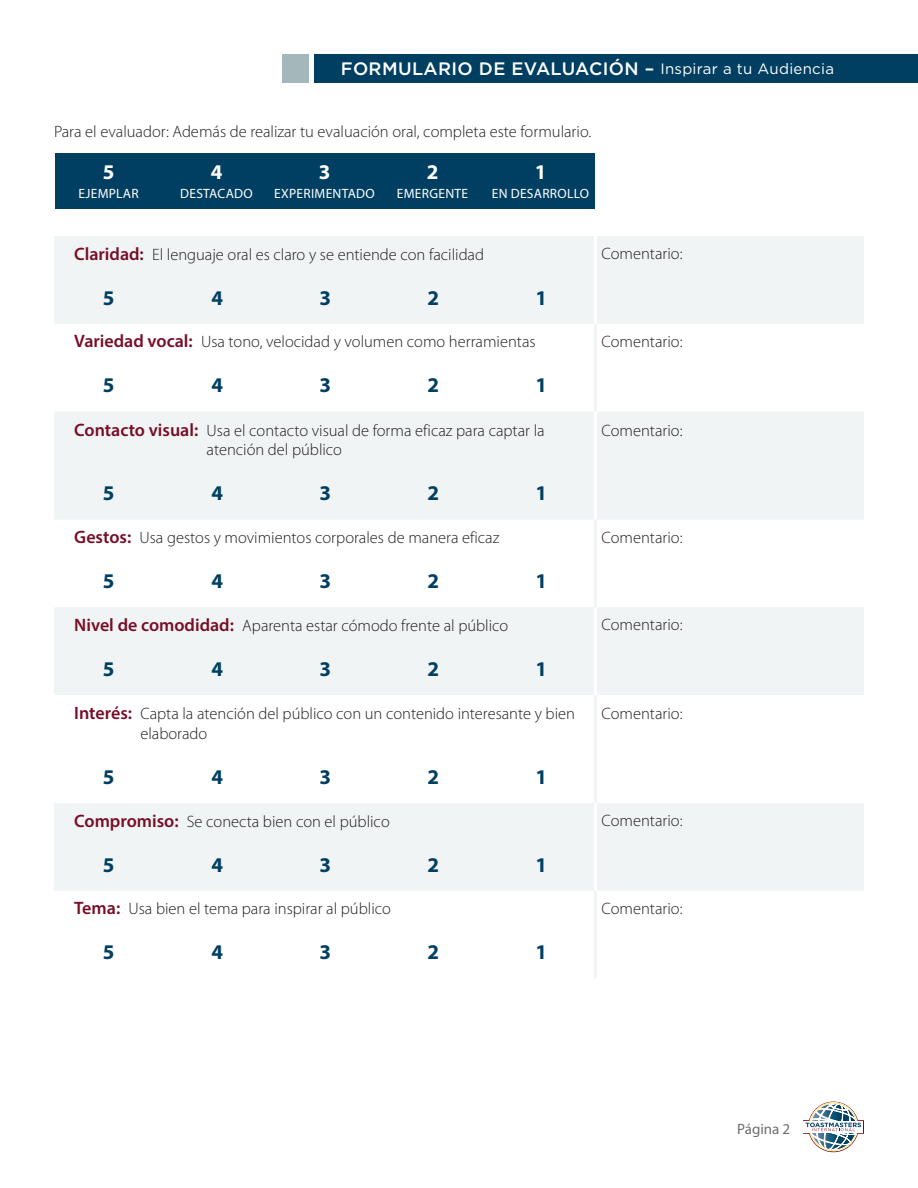
<style>
.page{position:relative;width:918px;height:1188px;background:#fff}
.page>*{position:absolute;margin:0;border:0;box-sizing:border-box;transform-origin:0 0}
.t1{font:700 21px "Myriad Pro";color:#003f61}
.t2{font:700 21px "Myriad Pro";color:#fff}
.t3{font:500 18px "Gotham";letter-spacing:.02em;color:#fff}
.t4{font:300 16.5px/19.5px "Myriad Pro";color:#231f20}
.t5{font:15px "Myriad Pro";color:#6c6d70}
.t6{font:13.5px "Myriad Pro";letter-spacing:.02em;color:#fff}
.s1{font-weight:400;font-size:15px}
.s2{font-weight:600;font-size:18px;color:#770e28}
</style>
<div class="page">
<svg style="left:803px;top:1102px;width:61px;height:50px"></svg>
<div style="left:314px;top:54px;width:604px;height:28px;background:#003f61"></div>
<div style="left:282px;top:54px;width:27px;height:28px;background:#a4b7ba"></div>
<div style="left:55px;top:154px;width:540px;height:55px;background:#003f61"></div>
<svg style="left:54px;top:236px;width:810px;height:655px;fill:#f0f4f4"></svg>
<hr style="left:594px;top:236px;width:3px;height:34px;background:#fff">
<hr style="left:594px;top:270px;width:3px;height:54px;background:#fff">
<hr style="left:594px;top:324px;width:3px;height:34px;background:#f0f4f4">
<hr style="left:594px;top:358px;width:3px;height:54px;background:#f0f4f4">
<hr style="left:594px;top:412px;width:3px;height:54px;background:#fff">
<hr style="left:594px;top:466px;width:3px;height:54px;background:#fff">
<hr style="left:594px;top:607px;width:3px;height:34px;background:#fff">
<hr style="left:594px;top:641px;width:3px;height:54px;background:#fff">
<hr style="left:594px;top:803px;width:3px;height:34px;background:#fff">
<hr style="left:594px;top:837px;width:3px;height:54px;background:#fff">
<hr style="left:594px;top:520px;width:3px;height:33px;background:#f0f4f4">
<hr style="left:594px;top:553px;width:3px;height:54px;background:#f0f4f4">
<hr style="left:594px;top:695px;width:3px;height:54px;background:#f0f4f4">
<hr style="left:594px;top:749px;width:3px;height:54px;background:#f0f4f4">
<hr style="left:594px;top:891px;width:3px;height:34px;background:#f0f4f4">
<hr style="left:594px;top:925px;width:3px;height:54px;background:#f0f4f4">
<p class="t3" style="left:341px;top:57px;width:495px">FORMULARIO DE EVALUACIÓN – <span class="s1">Inspirar a tu Audiencia</span></p>
<p class="t4" style="left:54px;top:121px;width:539px">Para el evaluador: Además de realizar tu evaluación oral, completa este formulario.</p>
<p class="t2" style="left:103px;top:158px;width:13px">5</p>
<p class="t6" style="left:78px;top:185px;width:62px">EJEMPLAR</p>
<p class="t2" style="left:319px;top:158px;width:13px">3</p>
<p class="t6" style="left:274px;top:185px;width:102px">EXPERIMENTADO</p>
<p class="t2" style="left:427px;top:158px;width:13px">2</p>
<p class="t6" style="left:397px;top:185px;width:73px">EMERGENTE</p>
<p class="t2" style="left:211px;top:158px;width:13px">4</p>
<p class="t6" style="left:180px;top:185px;width:74px">DESTACADO</p>
<p class="t2" style="left:535px;top:158px;width:13px">1</p>
<p class="t6" style="left:492px;top:185px;width:99px">EN DESARROLLO</p>
<p class="t4" style="left:74px;top:244px;width:411px"><span class="s2">Claridad:</span> El lenguaje oral es claro y se entiende con facilidad</p>
<p class="t4" style="left:601px;top:244px;width:83px">Comentario:</p>
<p class="t1" style="left:103px;top:284px;width:13px">5</p>
<p class="t1" style="left:212px;top:284px;width:13px">4</p>
<p class="t1" style="left:320px;top:284px;width:13px">3</p>
<p class="t1" style="left:428px;top:284px;width:13px">2</p>
<p class="t1" style="left:536px;top:284px;width:13px">1</p>
<p class="t4" style="left:74px;top:332px;width:463px"><span class="s2">Variedad vocal:</span> Usa tono, velocidad y volumen como herramientas</p>
<p class="t4" style="left:601px;top:331px;width:83px">Comentario:</p>
<p class="t1" style="left:103px;top:372px;width:13px">5</p>
<p class="t1" style="left:212px;top:372px;width:13px">4</p>
<p class="t1" style="left:320px;top:372px;width:13px">3</p>
<p class="t1" style="left:428px;top:372px;width:13px">2</p>
<p class="t1" style="left:536px;top:372px;width:13px">1</p>
<p class="t4" style="left:207px;top:420px;width:340px;text-indent:-132px"><span class="s2">Contacto visual:</span> Usa el contacto visual de forma eficaz para captar la atención del público</p>
<p class="t4" style="left:601px;top:420px;width:83px">Comentario:</p>
<p class="t1" style="left:103px;top:480px;width:13px">5</p>
<p class="t1" style="left:212px;top:480px;width:13px">4</p>
<p class="t1" style="left:320px;top:480px;width:13px">3</p>
<p class="t1" style="left:428px;top:480px;width:13px">2</p>
<p class="t1" style="left:536px;top:480px;width:13px">1</p>
<p class="t4" style="left:74px;top:528px;width:427px"><span class="s2">Gestos:</span> Usa gestos y movimientos corporales de manera eficaz</p>
<p class="t4" style="left:601px;top:527px;width:83px">Comentario:</p>
<p class="t1" style="left:103px;top:567px;width:13px">5</p>
<p class="t1" style="left:212px;top:567px;width:13px">4</p>
<p class="t1" style="left:320px;top:567px;width:13px">3</p>
<p class="t1" style="left:428px;top:567px;width:13px">2</p>
<p class="t1" style="left:536px;top:567px;width:13px">1</p>
<p class="t4" style="left:74px;top:616px;width:436px"><span class="s2">Nivel de comodidad:</span> Aparenta estar cómodo frente al público</p>
<p class="t4" style="left:601px;top:615px;width:83px">Comentario:</p>
<p class="t1" style="left:103px;top:655px;width:13px">5</p>
<p class="t1" style="left:212px;top:655px;width:13px">4</p>
<p class="t1" style="left:320px;top:655px;width:13px">3</p>
<p class="t1" style="left:428px;top:655px;width:13px">2</p>
<p class="t1" style="left:536px;top:655px;width:13px">1</p>
<p class="t4" style="left:140px;top:704px;width:436px;text-indent:-66px"><span class="s2">Interés:</span> Capta la atención del público con un contenido interesante y bien elaborado</p>
<p class="t4" style="left:601px;top:704px;width:83px">Comentario:</p>
<p class="t1" style="left:103px;top:763px;width:13px">5</p>
<p class="t1" style="left:212px;top:763px;width:13px">4</p>
<p class="t1" style="left:320px;top:763px;width:13px">3</p>
<p class="t1" style="left:428px;top:763px;width:13px">2</p>
<p class="t1" style="left:536px;top:763px;width:13px">1</p>
<p class="t4" style="left:74px;top:811px;width:317px"><span class="s2">Compromiso:</span> Se conecta bien con el público</p>
<p class="t4" style="left:601px;top:811px;width:83px">Comentario:</p>
<p class="t1" style="left:103px;top:851px;width:13px">5</p>
<p class="t1" style="left:212px;top:851px;width:13px">4</p>
<p class="t1" style="left:320px;top:851px;width:13px">3</p>
<p class="t1" style="left:428px;top:851px;width:13px">2</p>
<p class="t1" style="left:536px;top:851px;width:13px">1</p>
<p class="t4" style="left:74px;top:899px;width:318px"><span class="s2">Tema:</span> Usa bien el tema para inspirar al público</p>
<p class="t4" style="left:601px;top:898px;width:83px">Comentario:</p>
<p class="t1" style="left:103px;top:939px;width:13px">5</p>
<p class="t1" style="left:212px;top:939px;width:13px">4</p>
<p class="t1" style="left:320px;top:939px;width:13px">3</p>
<p class="t1" style="left:428px;top:939px;width:13px">2</p>
<p class="t1" style="left:536px;top:939px;width:13px">1</p>
<p class="t5" style="left:737px;top:1120px;width:55px">Página 2</p>
</div>
